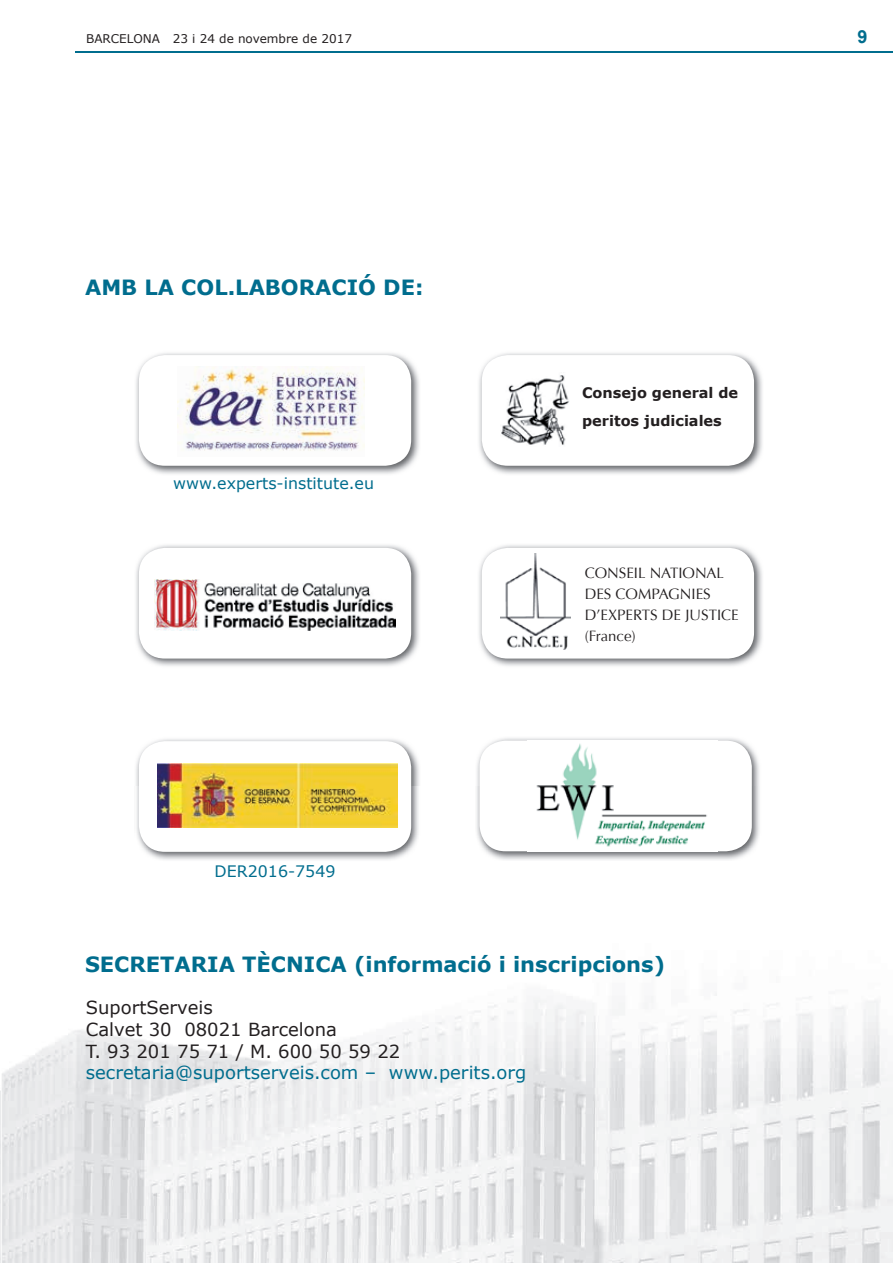
<style>
.page{position:relative;width:893px;height:1263px;background:#fff}
.page>*{position:absolute;margin:0;border:0;box-sizing:border-box;transform-origin:0 0}
.t1{font:700 21px "Verdana";color:#006d8e}
.t2{font:18px/21.6px "Verdana";color:#231f20}
.t3{font:18px "Verdana";color:#006d8e}
.t4{font:700 18px "Arial";color:#006d8e}
.t5{font:15.75px "Verdana";color:#006d8e}
.t6{font:15px/21px "Optima";color:#231f20}
.t7{font:700 14.55px/27.8px "Verdana";color:#231f20}
.t8{font:12px "Verdana";color:#231f20}
</style>
<div class="page">
<hr style="left:75px;top:51px;width:818px;height:1px;background:#006d8e">
<img style="left:0;top:1091px;width:1px;height:172px">
<img style="left:2px;top:993px;width:891px;height:270px">
<img style="left:136px;top:353px;width:283px;height:121px">
<div style="left:139px;top:355px;width:272px;height:111px;background:#fff;border-radius:26px"></div>
<img style="left:177px;top:366px;width:187px;height:85px">
<img style="left:479px;top:353px;width:283px;height:121px">
<div style="left:482px;top:355px;width:272px;height:111px;background:#fff;border-radius:26px"></div>
<img style="left:501px;top:375px;width:68px;height:70px">
<img style="left:136px;top:545px;width:283px;height:121px">
<div style="left:139px;top:548px;width:272px;height:110px;background:#fff;border-radius:26px"></div>
<img style="left:154px;top:580px;width:242px;height:50px">
<img style="left:479px;top:545px;width:283px;height:121px">
<div style="left:482px;top:548px;width:272px;height:110px;background:#fff;border-radius:26px"></div>
<img style="left:500px;top:554px;width:71px;height:96px">
<img style="left:136px;top:739px;width:283px;height:121px">
<div style="left:139px;top:741px;width:272px;height:111px;background:#fff;border-radius:26px"></div>
<img style="left:158px;top:763px;width:240px;height:64px">
<img style="left:476px;top:738px;width:284px;height:122px">
<div style="left:480px;top:741px;width:272px;height:110px;background:#fff;border-radius:26px"></div>
<img style="left:536px;top:743px;width:171px;height:104px">
<p class="t8" style="left:86px;top:31px;width:267px">BARCELONA 23 i 24 de novembre de 2017</p>
<p class="t4" style="left:857px;top:25px;width:12px">9</p>
<p class="t1" style="left:85px;top:273px;width:340px">AMB LA COL.LABORACIÓ DE:</p>
<p class="t5" style="left:173px;top:473px;width:202px">www.experts-institute.eu</p>
<p class="t5" style="left:215px;top:861px;width:122px">DER2016-7549</p>
<p class="t7" style="left:582px;top:379px;width:158px">Consejo general de peritos judiciales</p>
<p class="t6" style="left:585px;top:563px;width:155px">CONSEIL NATIONAL<br>DES COMPAGNIES<br>D’EXPERTS DE JUSTICE (France)</p>
<p class="t1" style="left:85px;top:950px;width:582px">SECRETARIA TÈCNICA (informació i inscripcions)</p>
<p class="t2" style="left:86px;top:997px;width:316px">SuportServeis<br>Calvet 30 08021 Barcelona<br>T. 93 201 75 71 / M. 600 50 59 22</p>
<p class="t3" style="left:86px;top:1061px;width:442px">secretaria@suportserveis.com – www.perits.org</p>
</div>
